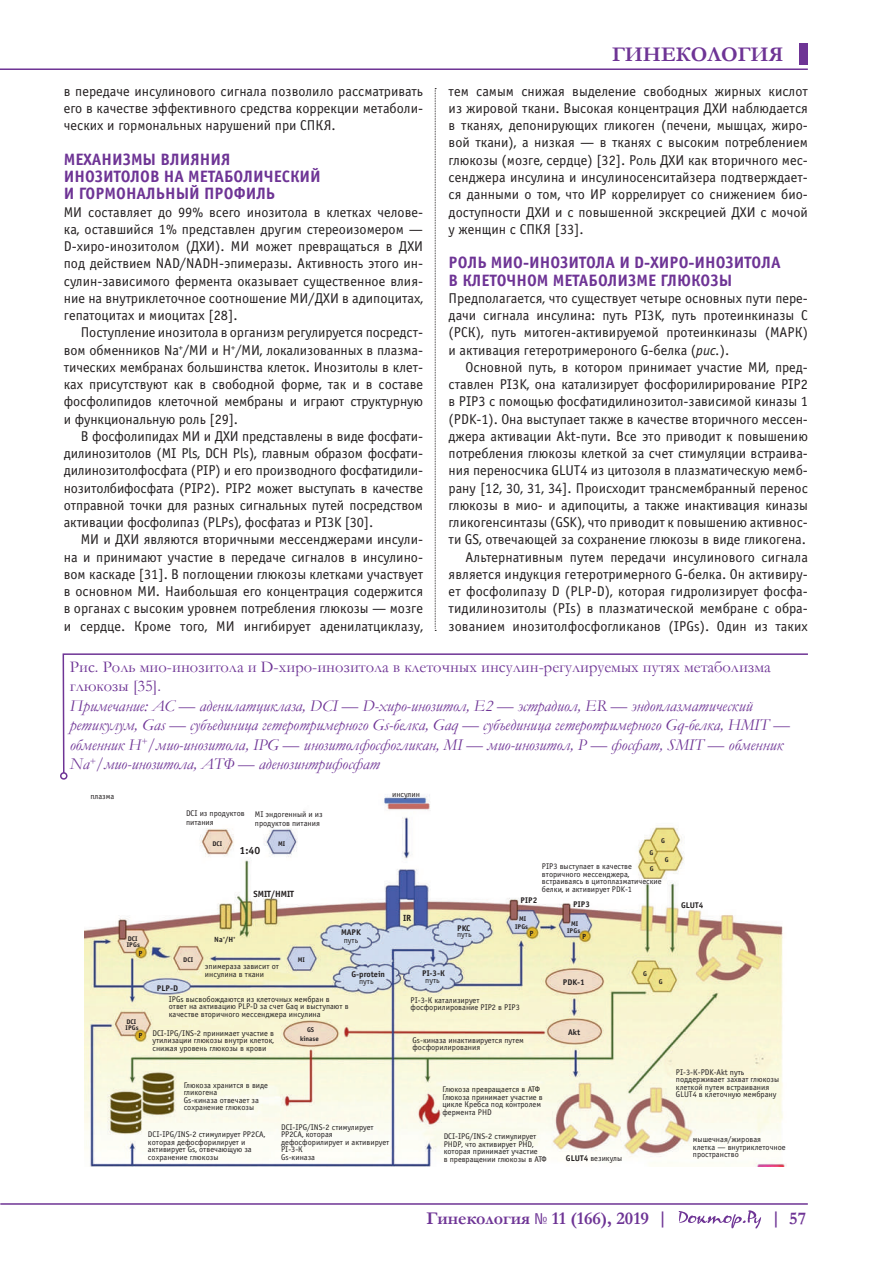
<style>
.page{position:relative;width:893px;height:1263px;background:#fff}
.page>*{position:absolute;margin:0;border:0;box-sizing:border-box;transform-origin:0 0}
.t1{font:700 21px "Garamond";color:#6e3495}
.t2{font:700 18px "Garamond";color:#6e3495}
.t3{font:italic 16.5px/19.5px "Garamond";color:#6e3495}
.t4{font:700 16.5px/17.2px "Officina Sans C";color:#6e3495}
.t5{font:16.5px/19.5px "Garamond";color:#6e3495}
.t6{font:14.25px/17.2px "Officina Sans C";color:#231f20;text-align:justify}
.t7{font:700 10.5px "Officina Sans C";color:#231f20}
.t8{font:700 9px "Officina Sans C";color:#231f20}
.t9{font:8.25px/7.5px "Officina Sans C";color:#231f20}
.t10{font:700 8.25px "Officina Sans C";color:#231f20}
.t11{font:700 7.5px "Officina Sans C";color:#231f20}
.t12{font:700 6.75px "Officina Sans C";color:#231f20}
.s1{font-style:italic}
.s2{font-weight:700}
.s3{font-family:"Helios Cond";font-weight:400;font-size:15px}
</style>
<div class="page">
<hr style="left:0;top:68px;width:808px;height:2px;background:#6e3495">
<div style="left:799px;top:44px;width:9px;height:21px;background:#6e3495"></div>
<hr style="left:0;top:1203px;width:808px;height:2px;background:#6e3495">
<svg style="left:679px;top:1210px;width:82px;height:18px"></svg>
<svg style="left:62px;top:653px;width:746px;height:119px"></svg>
<div style="left:60px;top:772px;width:8px;height:8px;border:2px solid #6e3495;border-radius:50%"></div>
<img style="left:84px;top:795px;width:701px;height:372px">
<svg style="left:435px;top:88px;width:1px;height:543px"></svg>
<h1 class="t1" style="left:612px;top:40px;width:173px">ГИНЕКОЛОГИЯ</h1>
<p class="t6" style="left:449px;top:83px;width:361px">тем самым снижая выделение свободных жирных кислот из жировой ткани. Высокая концентрация ДХИ наблюдается в тканях, депонирующих гликоген (печени, мышцах, жиро&shy;вой ткани), а низкая — в тканях с высоким потреблением глюкозы (мозге, сердце) [32]. Роль ДХИ как вторичного мес&shy;сенджера инсулина и инсулиносенситайзера подтверждает&shy;ся данными о том, что ИР коррелирует со снижением био&shy;доступности ДХИ и с повышенной экскрецией ДХИ с мочой у женщин с СПКЯ [33].</p>
<p class="t4" style="left:449px;top:254px;width:334px">РОЛЬ МИО-ИНОЗИТОЛА И D-ХИРО-ИНОЗИТОЛА<br>В КЛЕТОЧНОМ МЕТАБОЛИЗМЕ ГЛЮКОЗЫ</p>
<p class="t6" style="left:449px;top:290px;width:361px">Предполагается, что существует четыре основных пути пере&shy;дачи сигнала инсулина: путь PI3K, путь протеинкиназы С (РСК), путь митоген-активируемой протеинкиназы (МАРК) и активация гетеротримероного G-белка (<span class="s1">рис.</span>).</p>
<p class="t6" style="left:449px;top:359px;width:361px;text-align:right">Основной путь, в котором принимает участие МИ, пред&shy;ставлен PI3K, она катализирует фосфорилирирование PIP2 в PIP3 с помощью фосфатидилинозитол-зависимой киназы 1 (PDK-1). Она выступает также в качестве вторичного мессен&shy;джера активации Akt-пути. Все это приводит к повышению потребления глюкозы клеткой за счет стимуляции встраива&shy;ния переносчика GLUT4 из цитозоля в плазматическую мемб&shy;рану [12, 30, 31, 34]. Происходит трансмембранный перенос глюкозы в мио- и адипоциты, а также инактивация киназы гликогенсинтазы (GSK), что приводит к повышению активнос&shy;ти GS, отвечающей за сохранение глюкозы в виде гликогена.<br>Альтернативным путем передачи инсулинового сигнала является индукция гетеротримерного G-белка. Он активиру&shy;ет фосфолипазу D (PLP-D), которая гидролизирует фосфа&shy;тидилинозитолы (PIs) в плазматической мембране с обра&shy;зованием инозитолфосфогликанов (IPGs). Один из таких</p>
<p class="t5" style="left:70px;top:656px;width:702px">Рис. Роль мио-инозитола и D-хиро-инозитола в клеточных инсулин-регулируемых путях метаболизма глюкозы [35].</p>
<p class="t3" style="left:70px;top:695px;width:721px">Примечание: AC — аденилатциклаза, DCI — D-хиро-инозитол, E2 — эстрадиол, ER — эндоплазматический ретикулум, Gas — субъединица гетеротримерного Gs-белка, Gaq — субъединица гетеротримерного Gq-белка, HMIT — обменник H<sup>+</sup>/мио-инозитола, IPG — инозитолфосфогликан, MI — мио-инозитол, P — фосфат, SMIT — обменник Na<sup>+</sup>/мио-инозитола, АТФ — аденозинтрифосфат</p>
<p class="t9" style="left:90px;top:792px;width:25px">плазма</p>
<p class="t9" style="left:186px;top:809px;width:60px;line-height:9px">DCI из продуктов питания</p>
<p class="t9" style="left:255px;top:810px;width:69px;line-height:9px">MI эндогенный и из продуктов питания</p>
<p class="t6" style="left:64px;top:83px;width:361px">в передаче инсулинового сигнала позволило рассматривать его в качестве эффективного средства коррекции метаболи&shy;ческих и гормональных нарушений при СПКЯ.</p>
<p class="t4" style="left:64px;top:151px;width:259px">МЕХАНИЗМЫ ВЛИЯНИЯ<br>ИНОЗИТОЛОВ НА МЕТАБОЛИЧЕСКИЙ<br>И ГОРМОНАЛЬНЫЙ ПРОФИЛЬ</p>
<p class="t6" style="left:64px;top:203px;width:361px">МИ составляет до 99% всего инозитола в клетках челове&shy;ка, оставшийся 1% представлен другим стереоизомером — D-хиро-инозитолом (ДХИ). МИ может превращаться в ДХИ под действием NAD/NADН-эпимеразы. Активность этого ин&shy;сулин-зависимого фермента оказывает существенное влия&shy;ние на внутриклеточное соотношение МИ/ДХИ в адипоцитах, гепатоцитах и миоцитах [28].</p>
<p class="t6" style="left:64px;top:324px;width:361px;text-indent:17px">Поступление инозитола в организм регулируется посредст&shy;вом обменников Na<sup>+</sup>/МИ и Н<sup>+</sup>/МИ, локализованных в плазма&shy;тических мембранах большинства клеток. Инозитолы в клет&shy;ках присутствуют как в свободной форме, так и в составе фосфолипидов клеточной мембраны и играют структурную и функциональную роль [29].</p>
<p class="t6" style="left:64px;top:428px;width:361px;text-indent:17px">В фосфолипидах МИ и ДХИ представлены в виде фосфати&shy;дилинозитолов (MI Pls, DCH Pls), главным образом фосфати&shy;дилинозитолфосфата (PIP) и его производного фосфатидили&shy;нозитолбифосфата (PIP2). PIP2 может выступать в качестве отправной точки для разных сигнальных путей посредством активации фосфолипаз (PLPs), фосфатаз и PI3K [30].</p>
<p class="t6" style="left:64px;top:531px;width:361px;text-indent:17px">МИ и ДХИ являются вторичными мессенджерами инсули&shy;на и принимают участие в передаче сигналов в инсулино&shy;вом каскаде [31]. В поглощении глюкозы клетками участвует в основном МИ. Наибольшая его концентрация содержится в органах с высоким уровнем потребления глюкозы — мозге и сердце. Кроме того, МИ ингибирует аденилатциклазу,</p>
<p class="t9" style="left:392px;top:791px;width:29px">инсулин</p>
<p class="t12" style="left:212px;top:840px;width:11px">DCI</p>
<p class="t12" style="left:278px;top:840px;width:9px">MI</p>
<p class="t7" style="left:240px;top:844px;width:22px">1:40</p>
<p class="t8" style="left:253px;top:889px;width:42px">SMIT/HMIT</p>
<p class="t12" style="left:661px;top:837px;width:5px">G</p>
<p class="t12" style="left:649px;top:849px;width:5px">G</p>
<p class="t12" style="left:650px;top:865px;width:5px">G</p>
<p class="t12" style="left:665px;top:856px;width:5px">G</p>
<p class="t9" style="left:542px;top:863px;width:121px">PIP3 выступает в качестве вторичного мессенджера, встраиваясь в цитоплазматические белки, и активирует PDK-1</p>
<p class="t10" style="left:520px;top:896px;width:18px">PIP2</p>
<p class="t10" style="left:573px;top:899px;width:18px">PIP3</p>
<p class="t8" style="left:403px;top:913px;width:10px">IR</p>
<p class="t12" style="left:519px;top:915px;width:9px">MI</p>
<p class="t12" style="left:571px;top:919px;width:9px">MI</p>
<p class="t12" style="left:515px;top:922px;width:14px">IPGs</p>
<p class="t10" style="left:457px;top:923px;width:15px">PKC</p>
<p class="t12" style="left:567px;top:927px;width:14px">IPGs</p>
<p class="t10" style="left:341px;top:928px;width:22px">MAPK</p>
<p class="t10" style="left:351px;top:969px;width:35px">G-protein</p>
<p class="t10" style="left:422px;top:968px;width:24px">PI-3-К</p>
<p class="t11" style="left:529px;top:930px;width:6px">P</p>
<p class="t11" style="left:582px;top:932px;width:6px">P</p>
<p class="t9" style="left:457px;top:931px;width:16px">путь</p>
<p class="t11" style="left:214px;top:935px;width:23px">Na<sup>+</sup>/H<sup>+</sup></p>
<p class="t12" style="left:128px;top:935px;width:11px">DCI</p>
<p class="t9" style="left:344px;top:937px;width:16px">путь</p>
<p class="t12" style="left:127px;top:941px;width:14px">IPGs</p>
<p class="t11" style="left:139px;top:949px;width:6px">P</p>
<p class="t12" style="left:183px;top:956px;width:11px">DCI</p>
<p class="t12" style="left:298px;top:956px;width:9px">MI</p>
<p class="t9" style="left:205px;top:963px;width:75px">эпимераза зависит от инсулина в ткани</p>
<p class="t9" style="left:169px;top:996px;width:181px">IPGs высвобождаются из клеточных мембран в ответ на активацию PLP-D за счет Gaq и выступают в качестве вторичного мессенджера инсулина</p>
<p class="t9" style="left:152px;top:1029px;width:123px;text-align:justify">DCI-IPG/INS-2 принимает участие в утилизации глюкозы внутри клеток, снижая уровень глюкозы в крови</p>
<p class="t9" style="left:184px;top:1081px;width:86px">Глюкоза хранится в виде гликогена<br>Gs-киназа отвечает за сохранение глюкозы</p>
<p class="t9" style="left:148px;top:1131px;width:119px">DCI-IPG/INS-2 стимулирует PP2CA, которая дефосфорилирует и активирует Gs, отвечающую за сохранение глюкозы</p>
<p class="t9" style="left:281px;top:1123px;width:110px">DCI-IPG/INS-2 стимулирует<br>PP2CA, которая дефосфорилирует и активирует<br>PI-3-К<br>Gs-киназа</p>
<p class="t9" style="left:359px;top:978px;width:16px">путь</p>
<p class="t9" style="left:425px;top:976px;width:16px">путь</p>
<p class="t10" style="left:563px;top:978px;width:24px">PDK-1</p>
<p class="t10" style="left:157px;top:983px;width:23px">PLP-D</p>
<p class="t9" style="left:411px;top:996px;width:111px">PI-3-К катализирует фосфорилирование PIP2 в PIP3</p>
<p class="t9" style="left:412px;top:1036px;width:113px">Gs-киназа инактивируется путем фосфорилирования</p>
<p class="t9" style="left:442px;top:1086px;width:102px">Глюкоза превращается в АТФ<br>Глюкоза принимает участие в цикле Кребса под контролем фермента PHD</p>
<p class="t9" style="left:444px;top:1133px;width:105px">DCI-IPG/INS-2 стимулирует<br>PHDР, что активирует PHD, которая принимает участие<br>в превращении глюкозы в АТФ</p>
<p class="t12" style="left:126px;top:1018px;width:11px">DCI</p>
<p class="t12" style="left:126px;top:1024px;width:14px">IPGs</p>
<p class="t12" style="left:307px;top:1026px;width:9px">GS</p>
<p class="t10" style="left:568px;top:1027px;width:14px">Akt</p>
<p class="t11" style="left:139px;top:1031px;width:6px">P</p>
<p class="t12" style="left:300px;top:1035px;width:20px">kinase</p>
<p class="t9" style="left:566px;top:1154px;width:58px"><span class="s2">GLUT4</span> везикулы</p>
<p class="t12" style="left:643px;top:970px;width:5px">G</p>
<p class="t12" style="left:659px;top:978px;width:5px">G</p>
<p class="t10" style="left:681px;top:900px;width:24px">GLUT4</p>
<p class="t9" style="left:676px;top:1068px;width:105px">PI-3-К-PDK-Akt путь поддерживает захват глюкозы клеткой путем встраивания<br>GLUT4 в клеточную мембрану</p>
<p class="t9" style="left:693px;top:1136px;width:94px">мышечная/жировая<br>клетка — внутриклеточное пространство</p>
<p class="t2" style="left:427px;top:1206px;width:243px">Гинекология <span class="s3">№</span> 11 (166), 2019 |</p>
<p class="t2" style="left:771px;top:1206px;width:37px">| 57</p>
</div>
